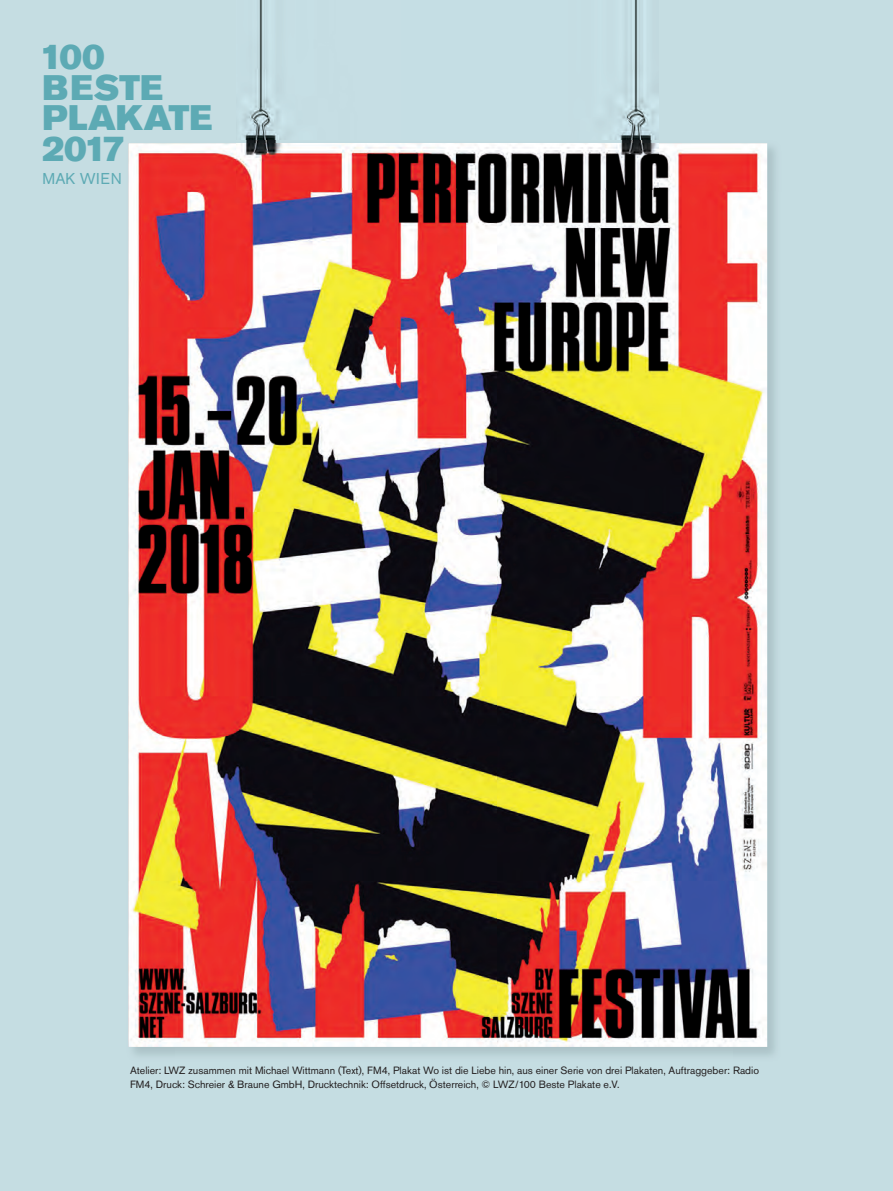
<style>
.page{position:relative;width:893px;height:1191px;background:#fff}
.page>*{position:absolute;margin:0;border:0;box-sizing:border-box;transform-origin:0 0}
.t1{font:35.25px/30.5px "Akzidenz Grotesk Pro Super";color:#5daab4}
.t2{font:15.6px "Akzidenz Grotesk Pro";letter-spacing:.03em;color:#5daab4}
.t3{font:10.5px/13.5px "Akzidenz Grotesk Pro";color:#231f20}
</style>
<div class="page">
<div style="left:0;top:0;width:892px;height:1191px;background:#c5dde2"></div>
<img style="left:767px;top:147px;width:8px;height:44px">
<img style="left:732px;top:191px;width:43px;height:865px">
<img style="left:128px;top:143px;width:639px;height:904px">
<img style="left:237px;top:0;width:421px;height:190px">
<h1 class="t1" style="left:43px;top:42px;width:171px">100<br>BESTE<br>PLAKATE<br>2017</h1>
<h2 class="t2" style="left:43px;top:173px;width:81px">MAK WIEN</h2>
<p class="t3" style="left:130px;top:1065px;width:630px">Atelier: LWZ zusammen mit Michael Wittmann (Text), FM4, Plakat Wo ist die Liebe hin, aus einer Serie von drei Plakaten, Auftraggeber: Radio<br>FM4, Druck: Schreier &amp; Braune GmbH, Drucktechnik: Offsetdruck, Österreich, © LWZ/100 Beste Plakate e.V.</p>
</div>
